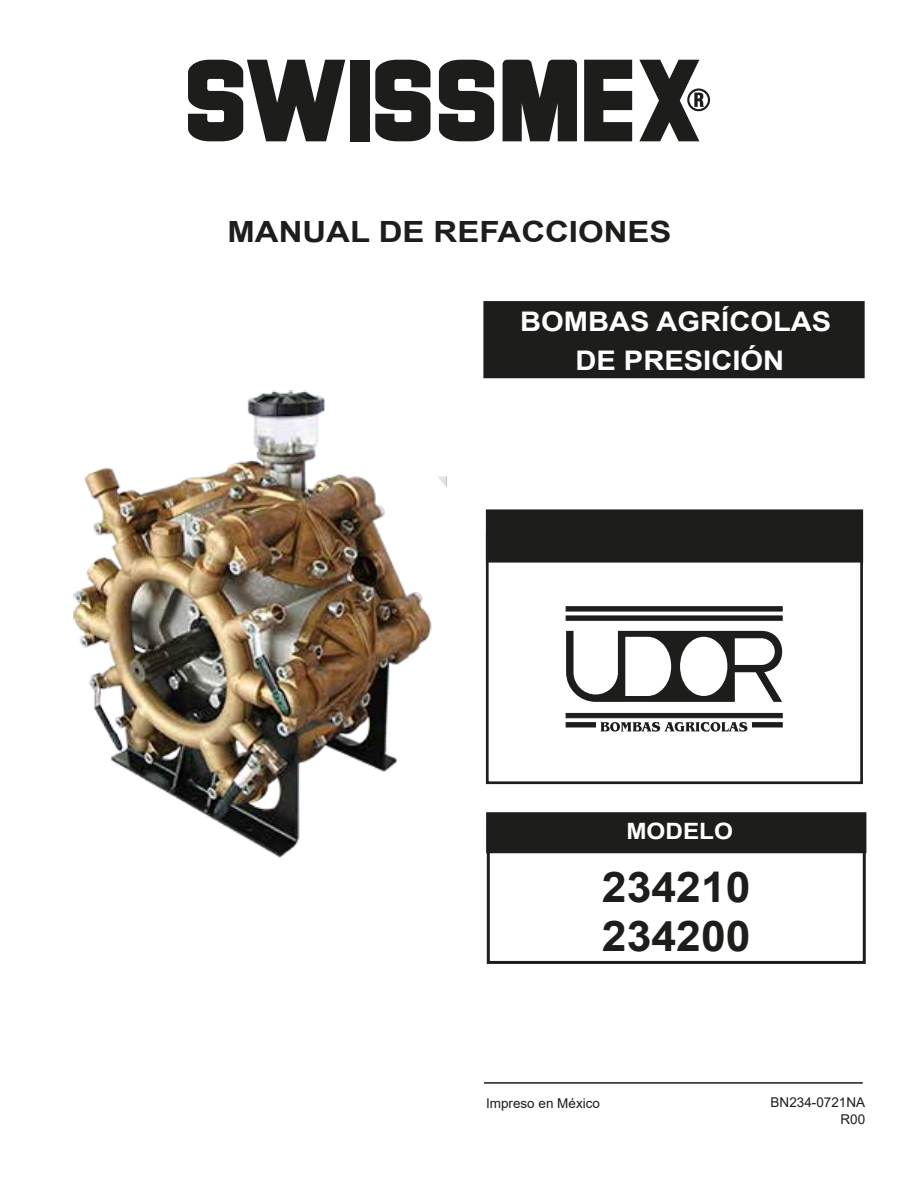
<style>
.page{position:relative;width:918px;height:1188px;background:#fff}
.page>*{position:absolute;margin:0;border:0;box-sizing:border-box;transform-origin:0 0}
.t1{font:700 42.3px/48.8px "Arial";color:#1d1d1b;scale:1.05 1}
.t2{font:700 29.25px "Arial";color:#1d1d1b;scale:1.12 1}
.t3{font:700 27px/39px "Arial";color:#fff;text-align:center;scale:1.08 1}
.t4{font:700 22.5px "Arial";color:#fff;scale:1.08 1}
.t5{font:13.5px/16.8px "Arial";color:#1d1d1b;text-align:right}
</style>
<div class="page">
<svg style="left:584px;top:60px;width:48px;height:81px"></svg>
<svg style="left:503px;top:60px;width:74px;height:81px;background:#363634"></svg>
<svg style="left:439px;top:60px;width:55px;height:81px"></svg>
<svg style="left:375px;top:60px;width:56px;height:81px"></svg>
<div style="left:350px;top:60px;width:19px;height:81px;background:#1d1d1b"></div>
<svg style="left:188px;top:60px;width:157px;height:81px"></svg>
<svg style="left:639px;top:60px;width:71px;height:81px"></svg>
<div style="left:483px;top:301px;width:382px;height:77px;background:#1d1d1b;border:2px solid #1d1d1b"></div>
<div style="left:486px;top:509px;width:377px;height:54px;background:#1d1d1b;border:2px solid #1d1d1b"></div>
<div style="left:486px;top:812px;width:380px;height:41px;background:#1d1d1b;border:1px solid #1d1d1b"></div>
<hr style="left:484px;top:1082px;width:379px;height:2px;background:#1d1d1b">
<div style="left:486px;top:531px;width:377px;height:253px;border:3px solid #1d1d1b"></div>
<div style="left:487px;top:823px;width:379px;height:141px;border:3px solid #1d1d1b"></div>
<hr style="left:566px;top:723px;width:216px;height:4px;background:#1d1d1b">
<svg style="left:566px;top:713px;width:216px;height:5px"></svg>
<div style="left:596px;top:719px;width:156px;height:13px;background:#fff"></div>
<svg style="left:566px;top:631px;width:217px;height:71px"></svg>
<hr style="left:566px;top:616px;width:216px;height:4px;background:#1d1d1b">
<hr style="left:566px;top:607px;width:216px;height:4px;background:#1d1d1b">
<svg style="left:600px;top:722px;width:147px;height:10px"></svg>
<img style="left:73px;top:390px;width:374px;height:468px">
<h2 class="t2" style="left:228px;top:211px;width:398px">MANUAL DE REFACCIONES</h2>
<h3 class="t3" style="left:520px;top:302px;width:290px">BOMBAS AGRÍCOLAS<br>DE PRESICIÓN</h3>
<h3 class="t4" style="left:626px;top:816px;width:100px">MODELO</h3>
<h1 class="t1" style="left:602px;top:864px;width:143px">234210<br>234200</h1>
<p class="t5" style="left:486px;top:1095px;width:116px">Impreso en México</p>
<p class="t5" style="left:771px;top:1094px;width:96px">BN234-0721NA<br>R00</p>
</div>
